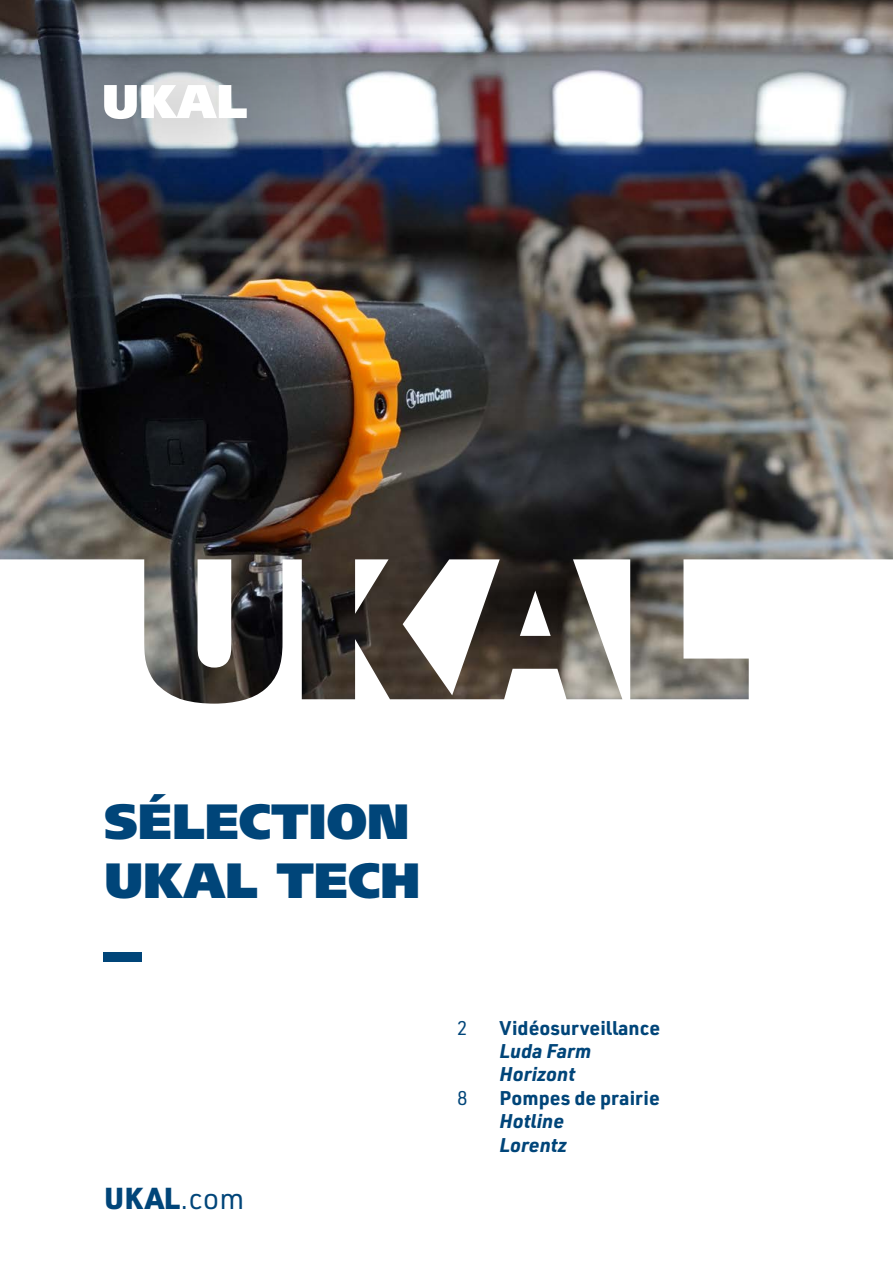
<style>
.page{position:relative;width:893px;height:1263px;background:#fff}
.page>*{position:absolute;margin:0;border:0;box-sizing:border-box;transform-origin:0 0}
.UKAL_-_FR_TITRE{font:900 69.15px "URWDIN";color:#004579}
.UKAL_-_FR_TITRE-2{font:900 49.5px/59.4px "Frutiger LT Std";color:#004579}
.t1{font:900 29.7px "URWDIN";color:#004579}
.Sommaire_2022{font:700 19.5px "URWDIN";color:#004579}
.Sommaire_2022-2{font:italic 700 19.5px "URWDIN";color:#004579}
.Sommaire_2022-3{font:19.5px "URWDIN";color:#004579}
.s1{font-weight:400}
</style>
<div class="page">
<img style="left:0;top:0;width:893px;height:704px">
<div style="left:29px;top:7px;width:306px;height:211px;background:#000;opacity:.75"></div>
<svg style="left:104px;top:85px;width:143px;height:34px"></svg>
<p class="UKAL_-_FR_TITRE-2" style="left:104px;top:791px;width:318px">SÉLECTION<br>UKAL TECH</p>
<p class="UKAL_-_FR_TITRE" style="left:104px;top:908px;width:39px">—</p>
<p class="t1" style="left:104px;top:1178px;width:142px">UKAL<span class="s1">.com</span></p>
<p class="Sommaire_2022-3" style="left:457px;top:1015px;width:12px">2</p>
<p class="Sommaire_2022" style="left:500px;top:1014px;width:162px">Vidéosurveillance</p>
<p class="Sommaire_2022-2" style="left:500px;top:1037px;width:93px">Luda Farm</p>
<p class="Sommaire_2022-2" style="left:500px;top:1061px;width:77px">Horizont</p>
<p class="Sommaire_2022-3" style="left:457px;top:1085px;width:12px">8</p>
<p class="Sommaire_2022" style="left:500px;top:1084px;width:162px">Pompes de prairie</p>
<p class="Sommaire_2022-2" style="left:500px;top:1108px;width:66px">Hotline</p>
<p class="Sommaire_2022-2" style="left:500px;top:1131px;width:69px">Lorentz</p>
</div>
